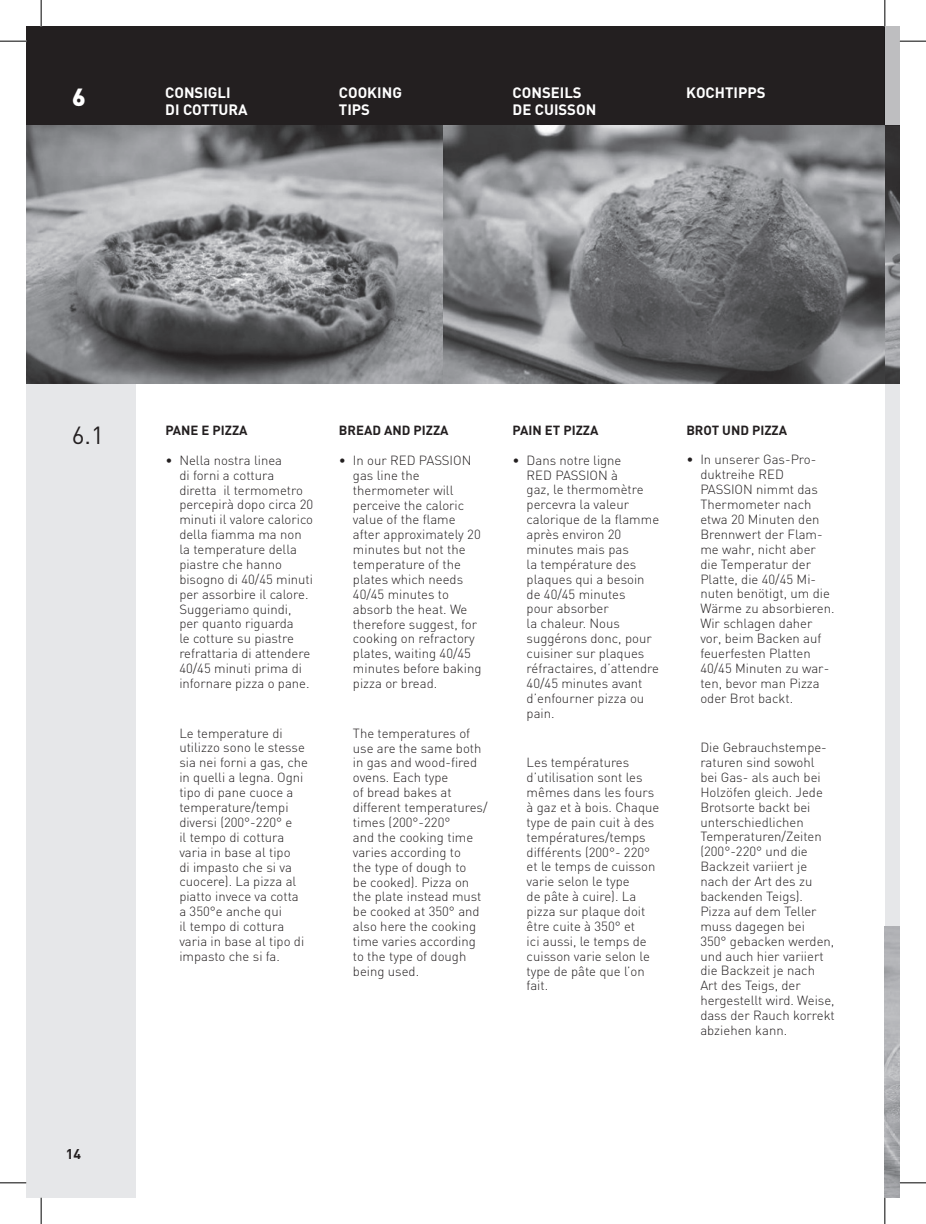
<style>
.page{position:relative;width:926px;height:1224px;background:#fff}
.page>*{position:absolute;margin:0;border:0;box-sizing:border-box;transform-origin:0 0}
.t1{font:24.5px "DIN";color:#231f20}
.t2{font:900 24.5px "DIN";color:#fff}
.t3{font:700 14.88px/16.6px "DIN";color:#fff}
.t4{font:700 14px "DIN";color:#231f20}
.t5{font:300 13.12px/14.9px "DIN";color:#231f20}
.t6{font:700 13.12px "DIN";color:#231f20}
</style>
<div class="page">
<div style="left:884px;top:26px;width:15px;height:1171px;background:#e6e7e9"></div>
<div style="left:26px;top:26px;width:109px;height:1171px;background:#e6e7e9"></div>
<img style="left:26px;top:125px;width:873px;height:258px">
<div style="left:26px;top:26px;width:858px;height:99px;background:#231f20"></div>
<img style="left:884px;top:926px;width:15px;height:271px">
<div style="left:884px;top:27px;width:15px;height:98px;background:#bebec0"></div>
<svg style="left:0;top:41px;width:26px;height:1px"></svg>
<svg style="left:899px;top:41px;width:27px;height:1px"></svg>
<svg style="left:0;top:1182px;width:26px;height:1px"></svg>
<svg style="left:899px;top:1182px;width:27px;height:1px"></svg>
<svg style="left:41px;top:0;width:1px;height:26px"></svg>
<svg style="left:41px;top:1197px;width:1px;height:26px"></svg>
<svg style="left:884px;top:0;width:1px;height:26px"></svg>
<svg style="left:884px;top:1197px;width:1px;height:26px"></svg>
<h1 class="t2" style="left:72px;top:81px;width:15px">6</h1>
<p class="t3" style="left:165px;top:84px;width:84px">CONSIGLI<br>DI COTTURA</p>
<p class="t3" style="left:512px;top:84px;width:85px">CONSEILS<br>DE CUISSON</p>
<p class="t3" style="left:686px;top:84px;width:81px">KOCHTIPPS</p>
<p class="t3" style="left:339px;top:84px;width:65px">COOKING<br>TIPS</p>
<h1 class="t1" style="left:72px;top:420px;width:34px">6.1</h1>
<p class="t4" style="left:66px;top:1144px;width:17px">14</p>
<p class="t6" style="left:165px;top:421px;width:84px">PANE E PIZZA</p>
<p class="t5" style="left:179px;top:452px;width:135px;text-indent:-14px">• Nella nostra linea<br>di forni a cottura diretta il termometro percepirà dopo circa 20 minuti il valore calorico della fiamma ma non la temperature della piastre che hanno bisogno di 40/45 minuti per assorbire il calore.<br>Suggeriamo quindi, per quanto riguarda<br>le cotture su piastre refrattaria di attendere<br>40/45 minuti prima di infornare pizza o pane.</p>
<p class="t5" style="left:179px;top:725px;width:130px">Le temperature di utilizzo sono le stesse sia nei forni a gas, che in quelli a legna. Ogni tipo di pane cuoce a temperature/tempi diversi (200°-220° e<br>il tempo di cottura varia in base al tipo<br>di impasto che si va cuocere). La pizza al piatto invece va cotta a 350°e anche qui<br>il tempo di cottura varia in base al tipo di impasto che si fa.</p>
<p class="t6" style="left:339px;top:422px;width:111px">BREAD AND PIZZA</p>
<p class="t5" style="left:353px;top:452px;width:130px;text-indent:-14px">• In our RED PASSION gas line the thermometer will perceive the caloric value of the flame after approximately 20 minutes but not the temperature of the plates which needs<br>40/45 minutes to absorb the heat. We therefore suggest, for cooking on refractory plates, waiting 40/45 minutes before baking pizza or bread.</p>
<p class="t5" style="left:353px;top:725px;width:136px">The temperatures of use are the same both in gas and wood-fired ovens. Each type<br>of bread bakes at different temperatures/ times (200°-220°<br>and the cooking time varies according to<br>the type of dough to<br>be cooked). Pizza on the plate instead must be cooked at 350° and also here the cooking time varies according to the type of dough being used.</p>
<p class="t6" style="left:512px;top:421px;width:87px">PAIN ET PIZZA</p>
<p class="t5" style="left:526px;top:452px;width:134px;text-indent:-14px">• Dans notre ligne<br>RED PASSION à<br>gaz, le thermomètre percevra la valeur calorique de la flamme après environ 20 minutes mais pas<br>la température des plaques qui a besoin de 40/45 minutes<br>pour absorber<br>la chaleur. Nous suggérons donc, pour cuisiner sur plaques réfractaires, d’attendre<br>40/45 minutes avant d’enfourner pizza ou pain.</p>
<p class="t5" style="left:526px;top:754px;width:134px">Les températures d’utilisation sont les mêmes dans les fours à gaz et à bois. Chaque type de pain cuit à des températures/temps différents (200°- 220° et le temps de cuisson varie selon le type<br>de pâte à cuire). La pizza sur plaque doit être cuite à 350° et<br>ici aussi, le temps de cuisson varie selon le type de pâte que l’on fait.</p>
<p class="t6" style="left:686px;top:421px;width:102px">BROT UND PIZZA</p>
<p class="t5" style="left:700px;top:452px;width:136px;text-indent:-14px">• In unserer Gas-Pro&shy;duktreihe RED<br>PASSION nimmt das<br>Thermometer nach etwa 20 Minuten den<br>Brennwert der Flam&shy;me wahr, nicht aber die Temperatur der<br>Platte, die 40/45 Mi&shy;nuten benötigt, um die<br>Wärme zu absorbieren.<br>Wir schlagen daher vor, beim Backen auf feuerfesten Platten<br>40/45 Minuten zu war&shy;ten, bevor man Pizza oder Brot backt.</p>
<p class="t5" style="left:700px;top:739px;width:136px">Die Gebrauchstempe&shy;raturen sind sowohl bei Gas- als auch bei<br>Holzöfen gleich. Jede<br>Brotsorte backt bei unterschiedlichen<br>Temperaturen/Zeiten (200°-220° und die<br>Backzeit variiert je nach der Art des zu backenden Teigs).<br>Pizza auf dem Teller muss dagegen bei<br>350° gebacken werden, und auch hier variiert die Backzeit je nach<br>Art des Teigs, der hergestellt wird. Weise, dass der Rauch korrekt abziehen kann.</p>
</div>
